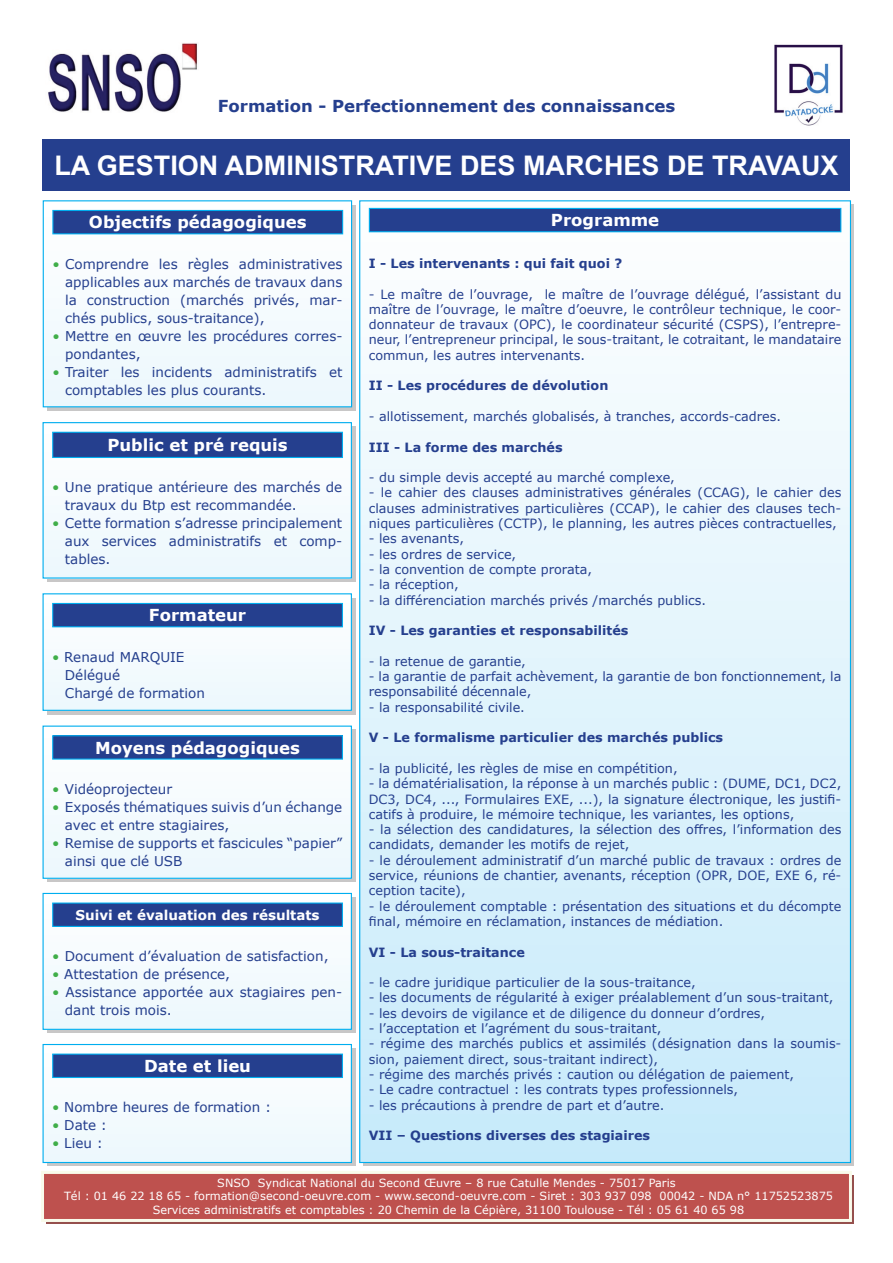
<style>
.page{position:relative;width:893px;height:1263px;background:#fff}
.page>*{position:absolute;margin:0;border:0;box-sizing:border-box;transform-origin:0 0}
.t1{font:700 27px "Arial";color:#fff}
.t2{font:700 16.5px "Verdana";color:#fff}
.t3{font:700 16.5px "Verdana";color:#253f8e}
.t4{font:13.5px/18px "Verdana";color:#253f8e}
.t5{font:700 13.5px "Verdana";color:#fff}
.t6{font:12.75px/15.3px "Verdana";color:#253f8e;text-align:justify}
.t7{font:700 12.75px "Verdana";color:#253f8e}
.t8{font:11.25px/13.5px "Verdana";color:#fff;text-align:center}
.s1{color:#40ae49}
</style>
<div class="page">
<div style="left:47px;top:1048px;width:308px;height:118px;background:linear-gradient(to right,#c8c7c7,#c8c7c7)"></div>
<div style="left:47px;top:897px;width:308px;height:136px;background:#c8c7c7"></div>
<div style="left:47px;top:730px;width:308px;height:152px;background:#c8c7c7"></div>
<div style="left:47px;top:598px;width:308px;height:116px;background:#c8c7c7"></div>
<div style="left:47px;top:426px;width:308px;height:155px;background:#c8c7c7"></div>
<svg style="left:47px;top:205px;width:308px;height:206px;fill:#c8c7c7"></svg>
<div style="left:46px;top:1175px;width:808px;height:49px;background:#95504d"></div>
<div style="left:360px;top:201px;width:490px;height:961px;background:linear-gradient(to bottom,#fdfefe,#c6eafa)"></div>
<div style="left:369px;top:208px;width:472px;height:24px;background:#253f8e"></div>
<div style="left:369px;top:208px;width:472px;height:24px;border:1px solid #00aeef"></div>
<div style="left:43px;top:1172px;width:807px;height:48px;background:#be514e"></div>
<div style="left:41px;top:1171px;width:811px;height:51px;border:3px solid #f9fbeb"></div>
<div style="left:43px;top:139px;width:807px;height:52px;background:#253f8e"></div>
<img style="left:774px;top:44px;width:69px;height:82px">
<img style="left:48px;top:43px;width:149px;height:69px">
<div style="left:43px;top:201px;width:309px;height:206px;background:#f4fbfe"></div>
<div style="left:53px;top:210px;width:290px;height:24px;background:#253f8e"></div>
<div style="left:52px;top:210px;width:291px;height:24px;border:1px solid #00aeef"></div>
<div style="left:43px;top:200px;width:309px;height:207px;border:1px solid #00aeef"></div>
<div style="left:43px;top:423px;width:308px;height:155px;background:#f3fafe"></div>
<div style="left:53px;top:432px;width:289px;height:25px;background:#253f8e"></div>
<div style="left:52px;top:432px;width:291px;height:26px;border:1px solid #00aeef"></div>
<div style="left:43px;top:422px;width:309px;height:157px;border:1px solid #00aeef"></div>
<div style="left:43px;top:594px;width:308px;height:116px;background:#f3fafe"></div>
<div style="left:53px;top:603px;width:289px;height:24px;background:#253f8e"></div>
<div style="left:52px;top:603px;width:291px;height:24px;border:1px solid #00aeef"></div>
<div style="left:43px;top:593px;width:309px;height:118px;border:1px solid #00aeef"></div>
<div style="left:43px;top:726px;width:308px;height:152px;background:#f4fbfe"></div>
<div style="left:53px;top:736px;width:289px;height:23px;background:#253f8e"></div>
<div style="left:52px;top:735px;width:291px;height:25px;border:1px solid #00aeef"></div>
<div style="left:43px;top:725px;width:309px;height:154px;border:1px solid #00aeef"></div>
<div style="left:43px;top:893px;width:308px;height:136px;background:#f3fafe"></div>
<div style="left:53px;top:903px;width:289px;height:23px;background:#253f8e"></div>
<div style="left:52px;top:902px;width:291px;height:25px;border:1px solid #00aeef"></div>
<div style="left:43px;top:893px;width:309px;height:137px;border:1px solid #00aeef"></div>
<div style="left:43px;top:1044px;width:308px;height:118px;background:#f3fafe"></div>
<div style="left:53px;top:1054px;width:289px;height:23px;background:#253f8e"></div>
<div style="left:52px;top:1053px;width:291px;height:25px;border:1px solid #00aeef"></div>
<div style="left:43px;top:1044px;width:309px;height:119px;border:1px solid #00aeef"></div>
<p class="t3" style="left:218px;top:94px;width:459px">Formation - Perfectionnement des connaissances</p>
<h1 class="t1" style="left:54px;top:146px;width:786px">LA GESTION ADMINISTRATIVE DES MARCHES DE TRAVAUX</h1>
<p class="t2" style="left:89px;top:211px;width:219px">Objectifs pédagogiques</p>
<p class="t4" style="left:65px;top:255px;width:279px;text-align:justify;text-indent:-13px"><span class="s1">•</span> Comprendre les règles administratives applicables aux marchés de travaux dans la construction (marchés privés, mar&shy;chés publics, sous-traitance),</p>
<p class="t4" style="left:65px;top:327px;width:279px;text-indent:-13px"><span class="s1">•</span> Mettre en œuvre les procédures corres&shy;pondantes,</p>
<p class="t4" style="left:65px;top:362px;width:279px;text-indent:-13px"><span class="s1">•</span> Traiter les incidents administratifs et comptables les plus courants.</p>
<p class="t2" style="left:107px;top:433px;width:182px">Public et pré requis</p>
<p class="t4" style="left:65px;top:478px;width:279px;text-indent:-13px"><span class="s1">•</span> Une pratique antérieure des marchés de travaux du Btp est recommandée.</p>
<p class="t4" style="left:65px;top:514px;width:279px;text-align:justify;text-indent:-13px"><span class="s1">•</span> Cette formation s’adresse principalement aux services administratifs et comp&shy;tables.</p>
<p class="t2" style="left:149px;top:604px;width:99px">Formateur</p>
<p class="t4" style="left:65px;top:647px;width:141px;text-indent:-13px"><span class="s1">•</span> Renaud MARQUIE<br>Délégué<br>Chargé de formation</p>
<p class="t2" style="left:95px;top:736px;width:206px">Moyens pédagogiques</p>
<p class="t4" style="left:52px;top:780px;width:122px"><span class="s1">•</span> Vidéoprojecteur</p>
<p class="t4" style="left:65px;top:798px;width:279px;text-indent:-13px"><span class="s1">•</span> Exposés thématiques suivis d’un échange avec et entre stagiaires,</p>
<p class="t4" style="left:65px;top:834px;width:279px;text-indent:-13px"><span class="s1">•</span> Remise de supports et fascicules “papier” ainsi que clé USB</p>
<p class="t5" style="left:76px;top:905px;width:246px">Suivi et évaluation des résultats</p>
<p class="t4" style="left:52px;top:947px;width:278px"><span class="s1">•</span> Document d’évaluation de satisfaction,</p>
<p class="t4" style="left:52px;top:965px;width:179px"><span class="s1">•</span> Attestation de présence,</p>
<p class="t4" style="left:65px;top:983px;width:279px;text-indent:-13px"><span class="s1">•</span> Assistance apportée aux stagiaires pen&shy;dant trois mois.</p>
<p class="t2" style="left:144px;top:1054px;width:108px">Date et lieu</p>
<p class="t4" style="left:52px;top:1098px;width:221px"><span class="s1">•</span> Nombre heures de formation :</p>
<p class="t4" style="left:52px;top:1116px;width:56px"><span class="s1">•</span> Date :</p>
<p class="t4" style="left:52px;top:1134px;width:52px"><span class="s1">•</span> Lieu :</p>
<p class="t2" style="left:551px;top:209px;width:110px">Programme</p>
<p class="t7" style="left:369px;top:254px;width:255px">I - Les intervenants : qui fait quoi ?</p>
<p class="t6" style="left:369px;top:286px;width:474px">- Le maître de l’ouvrage, le maître de l’ouvrage délégué, l’assistant du maître de l’ouvrage, le maître d’oeuvre, le contrôleur technique, le coor&shy;donnateur de travaux (OPC), le coordinateur sécurité (CSPS), l’entrepre&shy;neur, l’entrepreneur principal, le sous-traitant, le cotraitant, le mandataire commun, les autres intervenants.</p>
<p class="t7" style="left:369px;top:377px;width:241px">II - Les procédures de dévolution</p>
<p class="t6" style="left:369px;top:409px;width:414px">- allotissement, marchés globalisés, à tranches, accords-cadres.</p>
<p class="t7" style="left:369px;top:438px;width:195px">III - La forme des marchés</p>
<p class="t6" style="left:369px;top:470px;width:308px">- du simple devis accepté au marché complexe,</p>
<p class="t6" style="left:369px;top:485px;width:474px">- le cahier des clauses administratives générales (CCAG), le cahier des clauses administratives particulières (CCAP), le cahier des clauses tech&shy;niques particulières (CCTP), le planning, les autres pièces contractuelles,</p>
<p class="t6" style="left:369px;top:531px;width:97px">- les avenants,</p>
<p class="t6" style="left:369px;top:546px;width:149px">- les ordres de service,</p>
<p class="t6" style="left:369px;top:562px;width:225px">- la convention de compte prorata,</p>
<p class="t6" style="left:369px;top:577px;width:92px">- la réception,</p>
<p class="t6" style="left:369px;top:592px;width:339px">- la différenciation marchés privés /marchés publics.</p>
<p class="t7" style="left:369px;top:621px;width:261px">IV - Les garanties et responsabilités</p>
<p class="t6" style="left:369px;top:653px;width:159px">- la retenue de garantie,</p>
<p class="t6" style="left:369px;top:669px;width:474px">- la garantie de parfait achèvement, la garantie de bon fonctionnement, la responsabilité décennale,</p>
<p class="t6" style="left:369px;top:699px;width:158px">- la responsabilité civile.</p>
<p class="t7" style="left:369px;top:729px;width:356px">V - Le formalisme particulier des marchés publics</p>
<p class="t6" style="left:369px;top:760px;width:310px">- la publicité, les règles de mise en compétition,</p>
<p class="t6" style="left:369px;top:776px;width:474px">- la dématérialisation, la réponse à un marchés public : (DUME, DC1, DC2, DC3, DC4, ..., Formulaires EXE, ...), la signature électronique, les justifi&shy;catifs à produire, le mémoire technique, les variantes, les options,</p>
<p class="t6" style="left:369px;top:822px;width:474px">- la sélection des candidatures, la sélection des offres, l’information des candidats, demander les motifs de rejet,</p>
<p class="t6" style="left:369px;top:852px;width:474px">- le déroulement administratif d’un marché public de travaux : ordres de service, réunions de chantier, avenants, réception (OPR, DOE, EXE 6, ré&shy;ception tacite),</p>
<p class="t6" style="left:369px;top:898px;width:474px">- le déroulement comptable : présentation des situations et du décompte final, mémoire en réclamation, instances de médiation.</p>
<p class="t7" style="left:369px;top:943px;width:158px">VI - La sous-traitance</p>
<p class="t6" style="left:369px;top:975px;width:328px">- le cadre juridique particulier de la sous-traitance,</p>
<p class="t6" style="left:369px;top:990px;width:466px">- les documents de régularité à exiger préalablement d’un sous-traitant,</p>
<p class="t6" style="left:369px;top:1005px;width:398px">- les devoirs de vigilance et de diligence du donneur d’ordres,</p>
<p class="t6" style="left:369px;top:1021px;width:294px">- l’acceptation et l’agrément du sous-traitant,</p>
<p class="t6" style="left:369px;top:1036px;width:474px">- régime des marchés publics et assimilés (désignation dans la soumis&shy;sion, paiement direct, sous-traitant indirect),</p>
<p class="t6" style="left:369px;top:1066px;width:427px">- régime des marchés privés : caution ou délégation de paiement,</p>
<p class="t6" style="left:369px;top:1082px;width:371px">- Le cadre contractuel : les contrats types professionnels,</p>
<p class="t6" style="left:369px;top:1097px;width:297px">- les précautions à prendre de part et d’autre.</p>
<p class="t7" style="left:369px;top:1126px;width:283px">VII – Questions diverses des stagiaires</p>
<p class="t8" style="left:64px;top:1176px;width:770px">SNSO Syndicat National du Second Œuvre – 8 rue Catulle Mendes - 75017 Paris<br>Tél : 01 46 22 18 65 - formation@second-oeuvre.com - www.second-oeuvre.com - Siret : 303 937 098 00042 - NDA n° 11752523875<br>Services administratifs et comptables : 20 Chemin de la Cépière, 31100 Toulouse - Tél : 05 61 40 65 98</p>
</div>
